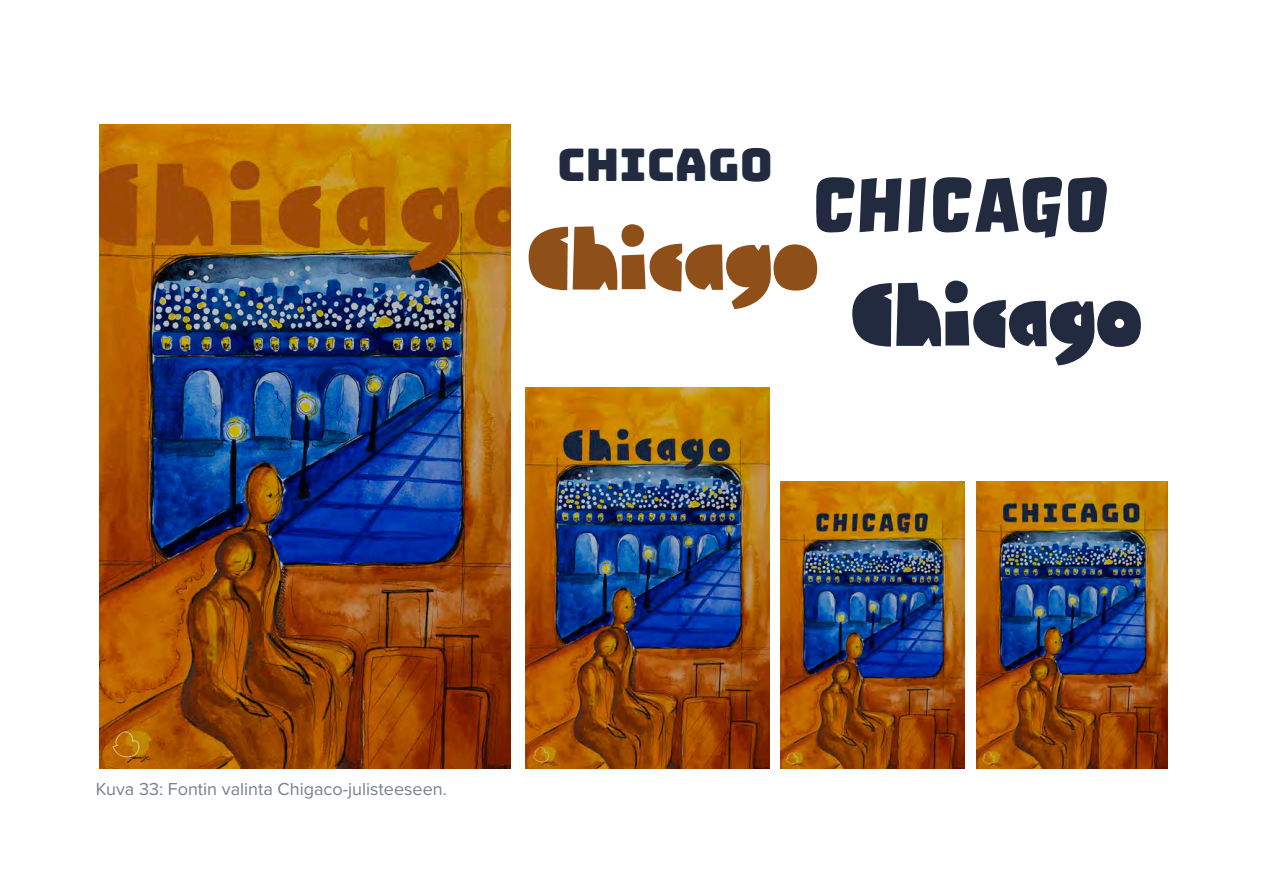
<style>
.page{position:relative;width:1263px;height:893px;background:#fff}
.page>*{position:absolute;margin:0;border:0;box-sizing:border-box;transform-origin:0 0}
.t1{font:90px "Embryo";color:#8e4f19}
.t2{font:90px "Embryo Open";color:#222a3f}
.t3{font:75px "Orgovan Brush";color:#222a3f}
.t4{font:45px "Bungee";color:#222a3f}
.t5{font:18px "Proxima Nova";color:#74818c}
</style>
<div class="page">
<img style="left:99px;top:124px;width:412px;height:645px">
<img style="left:977px;top:481px;width:190px;height:288px">
<img style="left:780px;top:481px;width:184px;height:288px">
<img style="left:525px;top:387px;width:244px;height:382px">
<p class="t4" style="left:557px;top:139px;width:217px">CHICAGO</p>
<p class="t3" style="left:812px;top:158px;width:298px">CHICAGO</p>
<p class="t1" style="left:527px;top:188px;width:293px">Chicago</p>
<p class="t2" style="left:850px;top:252px;width:293px">Chicago</p>
<p class="t5" style="left:96px;top:775px;width:353px">Kuva 33: Fontin valinta Chigaco-julisteeseen.</p>
</div>
